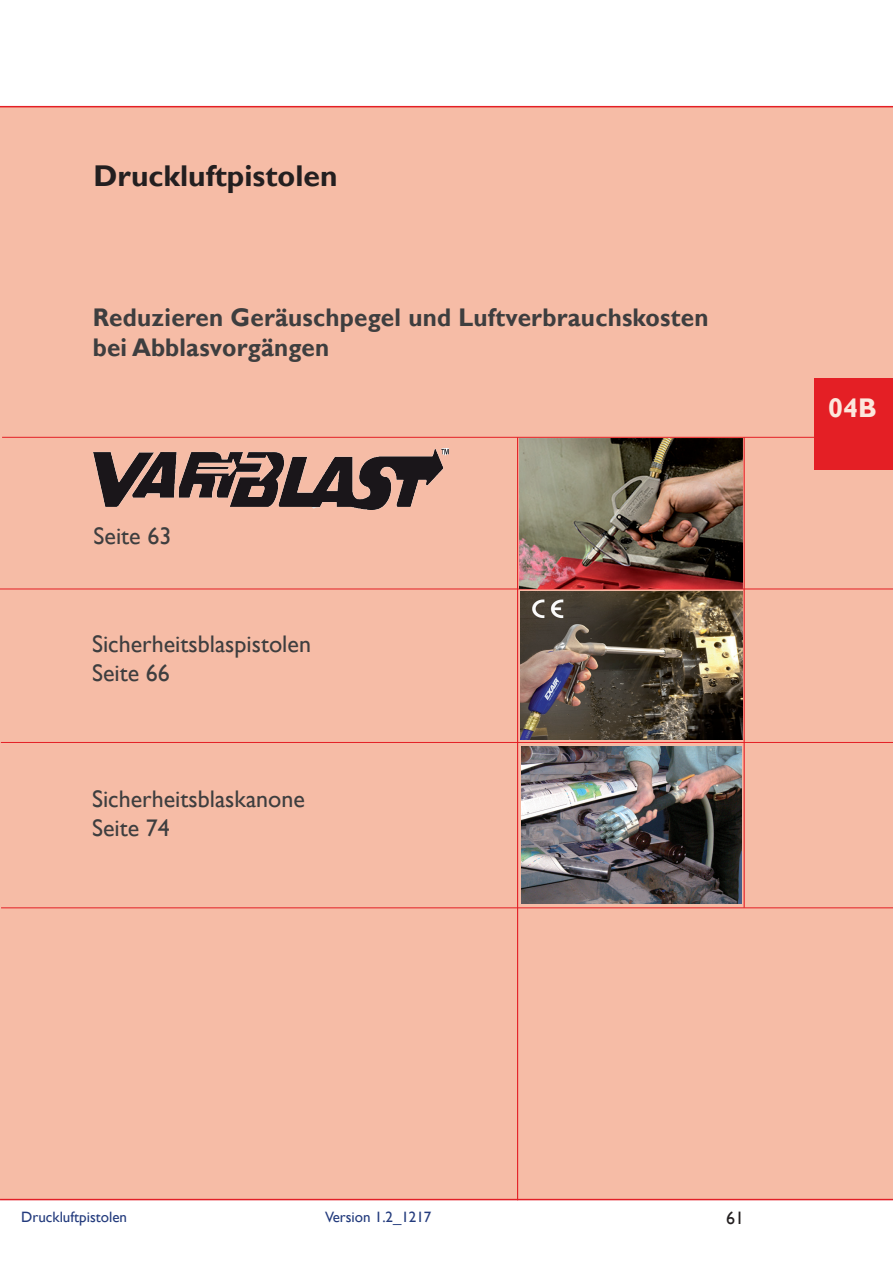
<style>
.page{position:relative;width:893px;height:1263px;background:#fff}
.page>*{position:absolute;margin:0;border:0;box-sizing:border-box;transform-origin:0 0}
.t1{font:700 30px "Gill Sans";color:#231f20}
.t2{font:700 27px "Gill Sans";color:#fce7dc}
.t3{font:700 25.5px/30.6px "Gill Sans";letter-spacing:.01em;color:#3e3e3f;scale:.95 1}
.t4{font:24px/28.8px "Gill Sans";color:#3e3e3f}
.t5{font:18px "Gill Sans";color:#231f20}
.t6{font:15px "Gill Sans";color:#233b7d}
</style>
<div class="page">
<div style="left:0;top:107px;width:893px;height:1092px;background:#f6bca6"></div>
<div style="left:814px;top:379px;width:79px;height:91px;background:#e41f25"></div>
<hr style="left:0;top:106px;width:893px;height:1px;background:#e41f25">
<hr style="left:0;top:1199px;width:893px;height:1px;background:#e21f27">
<hr style="left:2px;top:437px;width:891px;height:1px;background:#e41f25">
<hr style="left:517px;top:437px;width:1px;height:763px;background:#e41f25">
<hr style="left:1px;top:742px;width:892px;height:1px;background:#e41f25">
<hr style="left:1px;top:907px;width:892px;height:1px;background:#e41f25">
<hr style="left:0;top:589px;width:893px;height:1px;background:#e41f25">
<hr style="left:744px;top:437px;width:1px;height:471px;background:#e41f25">
<img style="left:519px;top:438px;width:223px;height:150px">
<img style="left:521px;top:591px;width:222px;height:149px">
<img style="left:522px;top:747px;width:219px;height:156px">
<img style="left:94px;top:448px;width:354px;height:61px">
<p class="t1" style="left:94px;top:158px;width:246px">Druckluftpistolen</p>
<p class="t3" style="left:93px;top:302px;width:650px">Reduzieren Geräuschpegel und Luftverbrauchskosten bei Abblasvorgängen</p>
<p class="t4" style="left:94px;top:522px;width:79px">Seite 63</p>
<p class="t4" style="left:92px;top:630px;width:220px">Sicherheitsblaspistolen<br>Seite 66</p>
<p class="t4" style="left:92px;top:785px;width:214px">Sicherheitsblaskanone<br>Seite 74</p>
<p class="t2" style="left:828px;top:392px;width:50px">04B</p>
<p class="t2" style="left:803px;top:392px;width:31px">04</p>
<p class="t6" style="left:21px;top:1208px;width:107px">Druckluftpistolen</p>
<p class="t6" style="left:325px;top:1208px;width:108px">Version 1.2_1217</p>
<p class="t5" style="left:726px;top:1208px;width:19px">61</p>
</div>
